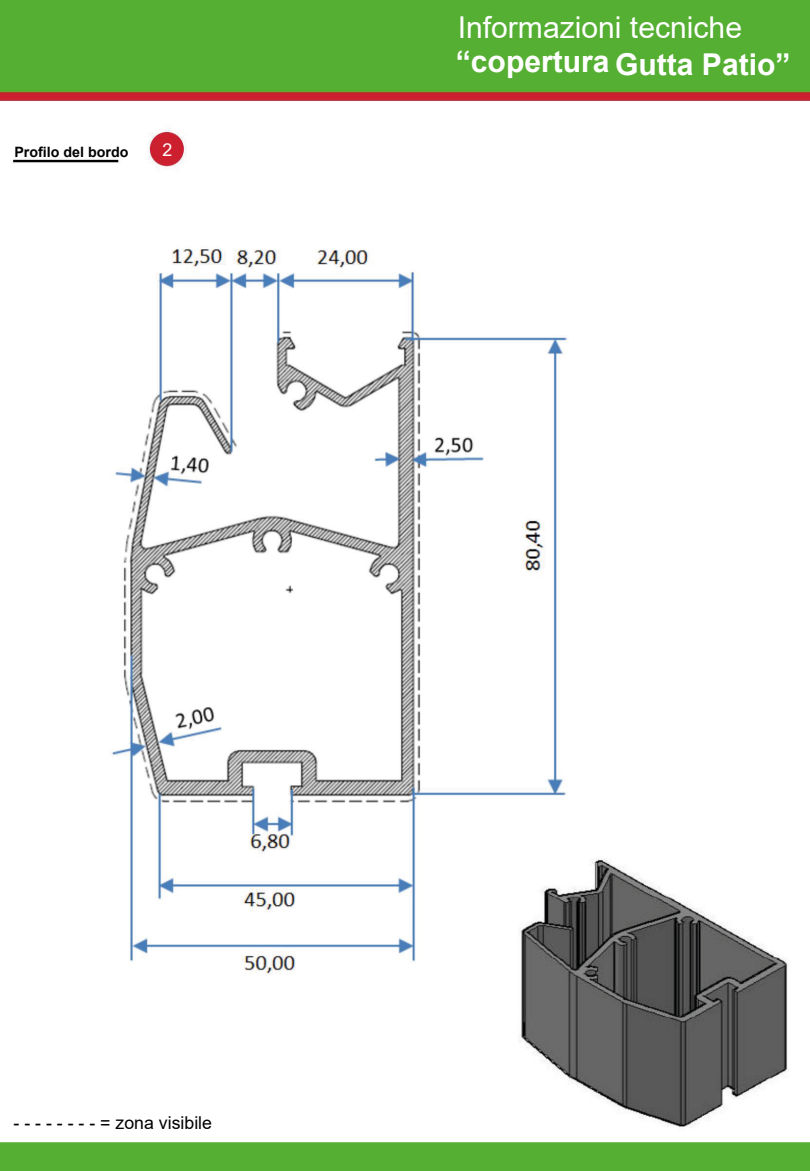
<style>
.page{position:relative;width:810px;height:1171px;background:#fff}
.page>*{position:absolute;margin:0;border:0;box-sizing:border-box;transform-origin:0 0}
.t1{font:30.15px/35px "Arial";color:#fff}
.t2{font:700 30.15px "Arial";color:#fff}
.t3{font:17.7px "Arial";color:#020203}
.t4{font:17.7px "Arial";color:#fff}
.t5{font:700 14.25px "Arial";color:#020203}
.s1{font-weight:700}
</style>
<div class="page">
<img style="left:0;top:0;width:810px;height:1170px">
<div style="left:0;top:0;width:311px;height:87px;background:#54af32"></div>
<p class="t5" style="left:14px;top:142px;width:115px">Profilo del bordo</p>
<p class="t4" style="left:162px;top:137px;width:11px">2</p>
<p class="t1" style="left:456px;top:9px;width:288px">Informazioni tecniche <span class="s1">“copertura</span></p>
<p class="t2" style="left:615px;top:43px;width:177px">Gutta Patio”</p>
<p class="t3" style="left:14px;top:1110px;width:200px">- - - - - - - - = zona visibile</p>
</div>
